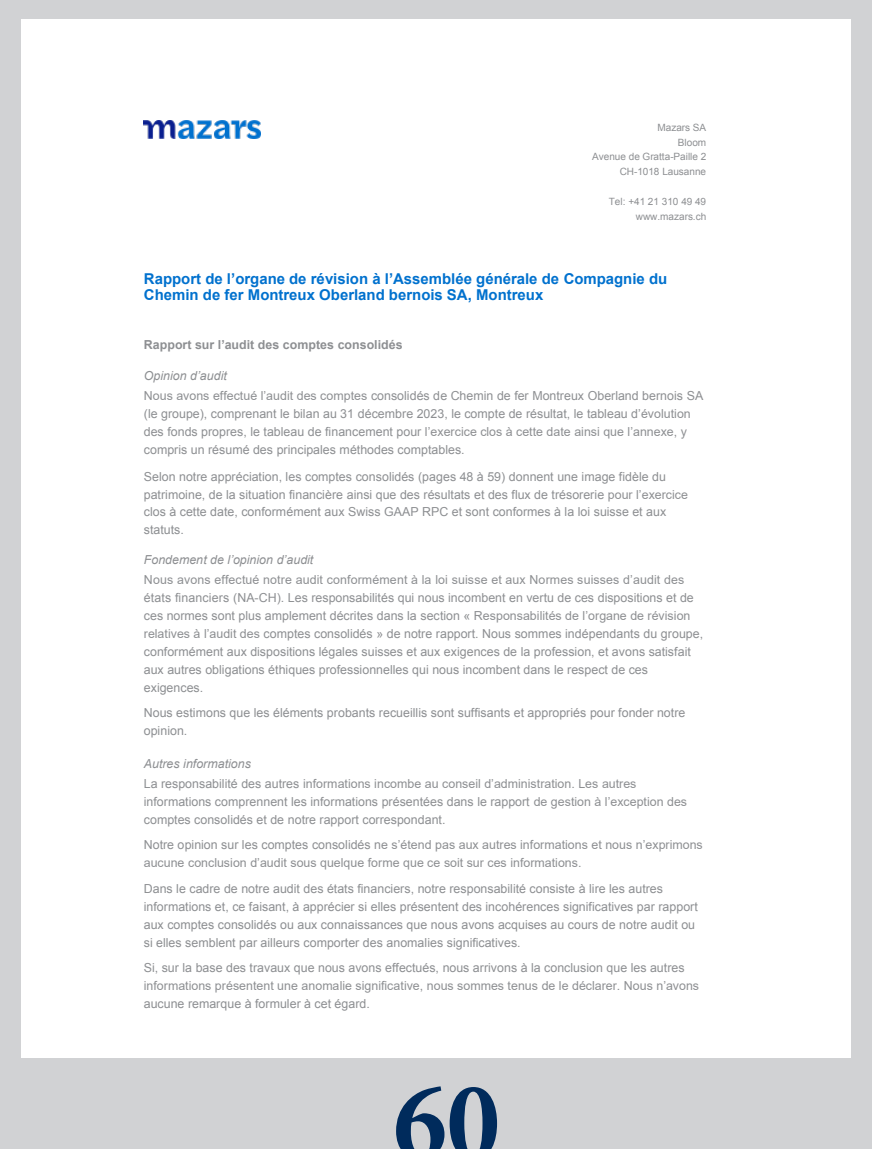
<style>
.page{position:relative;width:872px;height:1149px;background:#fff}
.page>*{position:absolute;margin:0;border:0;box-sizing:border-box;transform-origin:0 0}
.t1{font:700 112.65px "Minion Pro";color:#002b5c;scale:.95 1}
.t2{font:700 15px/16.2px "Arial";color:#0071ce}
.t3{font:12.45px/17.9px "Arial";color:#8d8f92}
.t4{font:italic 12.45px "Arial";color:#8d8f92}
.t5{font:700 12.45px "Arial";color:#8d8f92}
.t6{font:10.05px/15px "Arial";letter-spacing:-.005em;color:#8d8f92;text-align:right}
</style>
<div class="page">
<div style="left:0;top:0;width:872px;height:1148px;background:#d1d2d4"></div>
<div style="left:21px;top:20px;width:829px;height:1037px;background:#fff"></div>
<img style="left:144px;top:120px;width:116px;height:18px">
<p class="t6" style="left:592px;top:120px;width:116px">Mazars SA<br>Bloom<br>Avenue de Gratta-Paille 2<br>CH-1018 Lausanne</p>
<p class="t6" style="left:609px;top:194px;width:99px">Tel: +41 21 310 49 49 www.mazars.ch</p>
<p class="t2" style="left:144px;top:270px;width:525px">Rapport de l’organe de révision à l’Assemblée générale de Compagnie du<br>Chemin de fer Montreux Oberland bernois SA, Montreux</p>
<p class="t5" style="left:144px;top:337px;width:260px">Rapport sur l’audit des comptes consolidés</p>
<p class="t4" style="left:144px;top:367px;width:84px">Opinion d’audit</p>
<p class="t3" style="left:144px;top:386px;width:561px">Nous avons effectué l’audit des comptes consolidés de Chemin de fer Montreux Oberland bernois SA (le groupe), comprenant le bilan au 31 décembre 2023, le compte de résultat, le tableau d’évolution des fonds propres, le tableau de financement pour l’exercice clos à cette date ainsi que l’annexe, y compris un résumé des principales méthodes comptables.</p>
<p class="t3" style="left:144px;top:468px;width:545px;line-height:17.4px">Selon notre appréciation, les comptes consolidés (pages 48 à 59) donnent une image fidèle du patrimoine, de la situation financière ainsi que des résultats et des flux de trésorerie pour l’exercice clos à cette date, conformément aux Swiss GAAP RPC et sont conformes à la loi suisse et aux statuts.</p>
<p class="t4" style="left:144px;top:551px;width:171px">Fondement de l’opinion d’audit</p>
<p class="t3" style="left:144px;top:570px;width:561px">Nous avons effectué notre audit conformément à la loi suisse et aux Normes suisses d’audit des états financiers (NA-CH). Les responsabilités qui nous incombent en vertu de ces dispositions et de ces normes sont plus amplement décrites dans la section « Responsabilités de l’organe de révision relatives à l’audit des comptes consolidés » de notre rapport. Nous sommes indépendants du groupe, conformément aux dispositions légales suisses et aux exigences de la profession, et avons satisfait aux autres obligations éthiques professionnelles qui nous incombent dans le respect de ces exigences.</p>
<p class="t3" style="left:144px;top:703px;width:543px">Nous estimons que les éléments probants recueillis sont suffisants et appropriés pour fonder notre opinion.</p>
<p class="t4" style="left:144px;top:755px;width:109px">Autres informations</p>
<p class="t3" style="left:144px;top:774px;width:545px">La responsabilité des autres informations incombe au conseil d’administration. Les autres informations comprennent les informations présentées dans le rapport de gestion à l’exception des comptes consolidés et de notre rapport correspondant.</p>
<p class="t3" style="left:144px;top:836px;width:560px">Notre opinion sur les comptes consolidés ne s’étend pas aux autres informations et nous n’exprimons aucune conclusion d’audit sous quelque forme que ce soit sur ces informations.</p>
<p class="t3" style="left:144px;top:879px;width:555px">Dans le cadre de notre audit des états financiers, notre responsabilité consiste à lire les autres informations et, ce faisant, à apprécier si elles présentent des incohérences significatives par rapport aux comptes consolidés ou aux connaissances que nous avons acquises au cours de notre audit ou si elles semblent par ailleurs comporter des anomalies significatives.</p>
<p class="t3" style="left:144px;top:958px;width:557px">Si, sur la base des travaux que nous avons effectués, nous arrivons à la conclusion que les autres informations présentent une anomalie significative, nous sommes tenus de le déclarer. Nous n’avons aucune remarque à formuler à cet égard.</p>
<h1 class="t1" style="left:393px;top:1042px;width:114px">60</h1>
</div>
